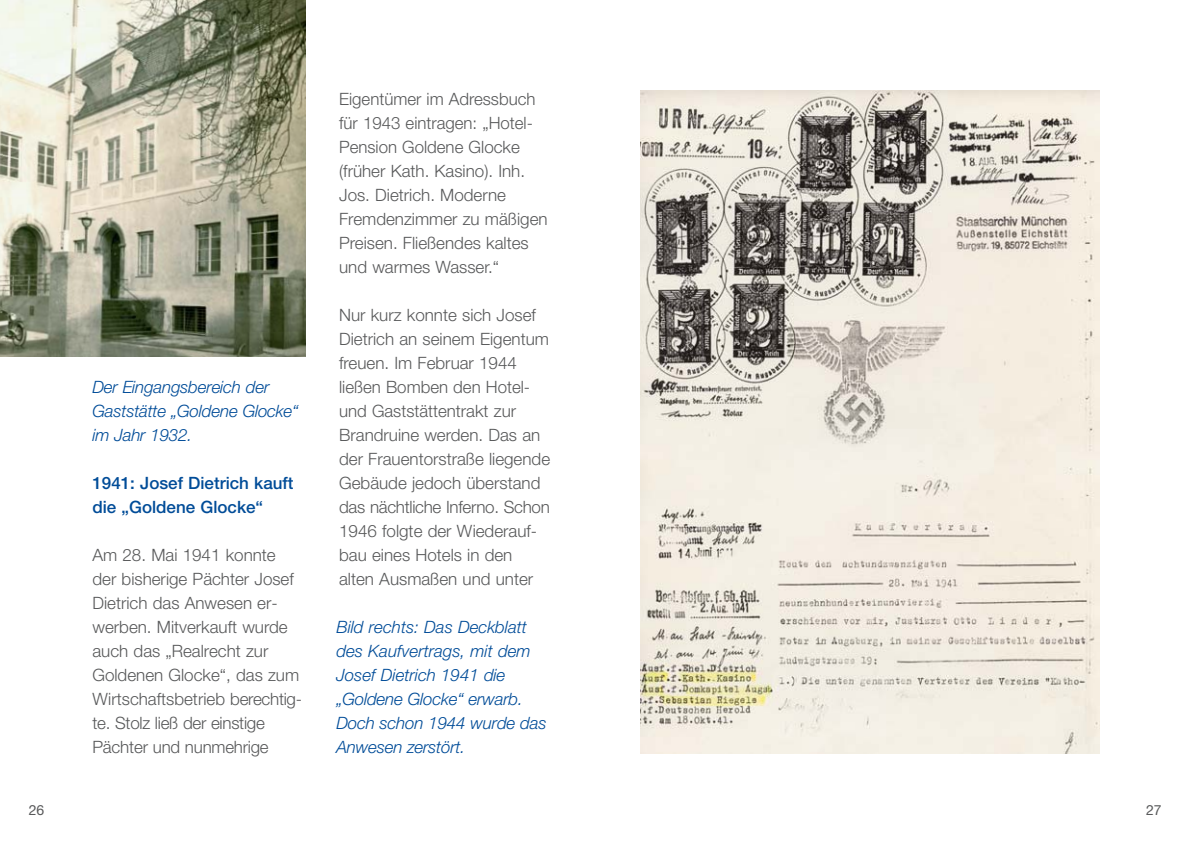
<style>
.page{position:relative;width:1191px;height:851px;background:#fff}
.page>*{position:absolute;margin:0;border:0;box-sizing:border-box;transform-origin:0 0}
.t1{font:300 17px/24px "Helvetica Neue";color:#58595a}
.t2{font:italic 300 17px/24px "Helvetica Neue";letter-spacing:-.01em;color:#004c98}
.t3{font:500 17px/24px "Helvetica Neue";color:#004c98}
.t4{font:14px "Helvetica Neue";color:#58595a}
</style>
<div class="page">
<img style="left:0;top:0;width:306px;height:356px">
<img style="left:640px;top:91px;width:460px;height:662px">
<p class="t2" style="left:92px;top:376px;width:208px">Der Eingangsbereich der<br>Gaststätte „Goldene Glocke“ im Jahr 1932.</p>
<p class="t3" style="left:92px;top:472px;width:203px">1941: Josef Dietrich kauft die „Goldene Glocke“</p>
<p class="t1" style="left:92px;top:544px;width:211px">Am 28. Mai 1941 konnte der bisherige Pächter Josef<br>Dietrich das Anwesen er&shy;werben. Mitverkauft wurde auch das „Realrecht zur<br>Goldenen Glocke“, das zum<br>Wirtschaftsbetrieb berechtig&shy;te. Stolz ließ der einstige<br>Pächter und nunmehrige</p>
<p class="t1" style="left:339px;top:88px;width:210px">Eigentümer im Adressbuch für 1943 eintragen: „Hotel-<br>Pension Goldene Glocke (früher Kath. Kasino). Inh.<br>Jos. Dietrich. Moderne<br>Fremdenzimmer zu mäßigen<br>Preisen. Fließendes kaltes und warmes Wasser.“</p>
<p class="t1" style="left:339px;top:304px;width:212px">Nur kurz konnte sich Josef<br>Dietrich an seinem Eigentum freuen. Im Februar 1944 ließen Bomben den Hotel&shy;und Gaststättentrakt zur<br>Brandruine werden. Das an der Frauentorstraße liegende<br>Gebäude jedoch überstand das nächtliche Inferno. Schon<br>1946 folgte der Wiederauf&shy;bau eines Hotels in den alten Ausmaßen und unter</p>
<p class="t2" style="left:336px;top:616px;width:212px">Bild rechts: Das Deckblatt des Kaufvertrags, mit dem<br>Josef Dietrich 1941 die „Goldene Glocke“ erwarb.<br>Doch schon 1944 wurde das<br>Anwesen zerstört.</p>
<p class="t4" style="left:29px;top:805px;width:17px">26</p>
<p class="t4" style="left:1146px;top:805px;width:17px">27</p>
</div>
